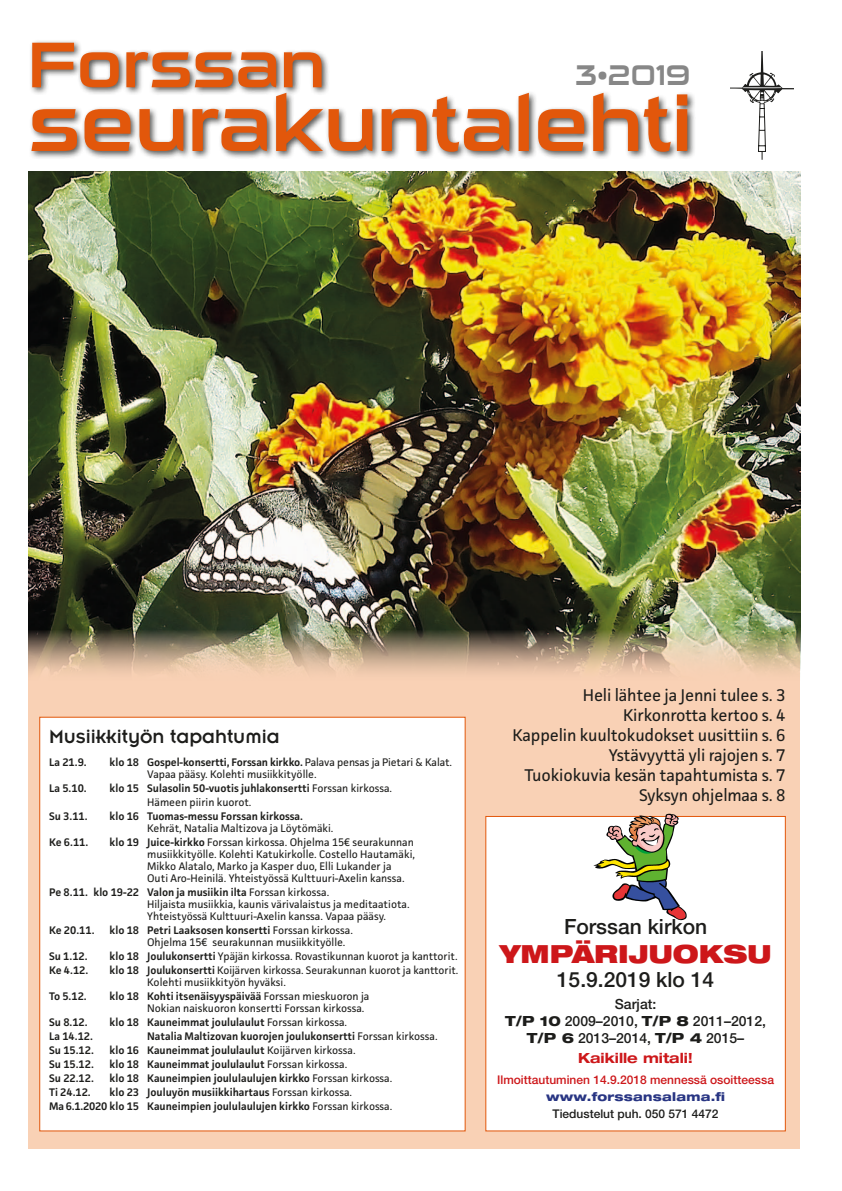
<style>
.page{position:relative;width:842px;height:1191px;background:#fff}
.page>*{position:absolute;margin:0;border:0;box-sizing:border-box;transform-origin:0 0}
.t1{font:77.5px "Sui Generis Rg";color:#e2570b}
.t2{font:64.7px "Sui Generis Rg";color:#e2570b}
.t3{font:28.7px "Sui Generis Rg";color:#878787}
.t4{font:900 expanded 25px "Helvetica Neue LT Std";color:#cd171a}
.t5{font:500 21px "Helvetica Neue LT Std";color:#1d1d1b}
.t6{font:21px "Insignia LT Std";color:#1d1d1b}
.t7{font:17px/20px "Facit";letter-spacing:-.01em;color:#1d1d1b;text-align:right}
.t8{font:500 14px/17px "Helvetica Neue LT Std";color:#1d1d1b;text-align:center}
.t9{font:700 expanded 14px "Helvetica Neue LT Std";color:#cd171a}
.t10{font:500 12px "Helvetica Neue LT Std";color:#cd171a}
.t11{font:500 12px "Helvetica Neue LT Std";color:#1d1d1b}
.t12{font:800 expanded 12px "Helvetica Neue LT Std";letter-spacing:.02em;color:#283583}
.t13{font:11px/12px "Facit";color:#1d1d1b}
.t14{font:600 11px/14px "Facit";color:#1d1d1b}
.s1{font-weight:600}
.s2{font-weight:400}
.s3{font-weight:800;font-stretch:expanded}
</style>
<div class="page">
<div style="left:29px;top:39px;width:667px;height:122px;background:#1d1d1b;opacity:.75"></div>
<svg style="left:730px;top:52px;width:64px;height:108px"></svg>
<div style="left:29px;top:596px;width:771px;height:553px;background:#f9d1b5"></div>
<div style="left:485px;top:816px;width:301px;height:315px;background:#fff;border:1px solid #e2570b"></div>
<img style="left:28px;top:172px;width:772px;height:511px">
<div style="left:39px;top:716px;width:427px;height:415px;background:#fff"></div>
<svg style="left:594px;top:813px;width:93px;height:107px"></svg>
<h2 class="t2" style="left:28px;top:27px;width:299px">Forssan</h2>
<h1 class="t1" style="left:28px;top:79px;width:665px">seurakuntalehti</h1>
<h3 class="t3" style="left:575px;top:59px;width:117px">3•2019</h3>
<h3 class="t6" style="left:49px;top:726px;width:232px">Musiikkityön tapahtumia</h3>
<p class="t14" style="left:49px;top:755px;width:39px">La 21.9.</p>
<p class="t13" style="left:147px;top:756px;width:306px;text-indent:-38px"><span class="s1">klo 18 Gospel-konsertti, Forssan kirkko.</span> Palava pensas ja Pietari &amp; Kalat.<br>Vapaa pääsy. Kolehti musiikkityölle.</p>
<p class="t14" style="left:49px;top:781px;width:39px">La 5.10.</p>
<p class="t14" style="left:147px;top:781px;width:247px;text-indent:-38px">klo 15 Sulasolin 50-vuotis juhlakonsertti <span class="s2">Forssan kirkossa.<br>Hämeen piirin kuorot.</span></p>
<p class="t14" style="left:49px;top:809px;width:40px">Su 3.11.</p>
<p class="t14" style="left:110px;top:809px;width:195px">klo 16 Tuomas-messu Forssan kirkossa.</p>
<p class="t13" style="left:147px;top:822px;width:188px">Kehrät, Natalia Maltizova ja Löytömäki.</p>
<p class="t14" style="left:49px;top:835px;width:41px">Ke 6.11.</p>
<p class="t13" style="left:147px;top:836px;width:269px;text-indent:-38px"><span class="s1">klo 19 Juice-kirkko</span> Forssan kirkossa. Ohjelma 15€ seurakunnan musiikkityölle. Kolehti Katukirkolle. Costello Hautamäki, Mikko Alatalo, Marko ja Kasper duo, Elli Lukander ja Outi Aro-Heinilä. Yhteistyössä Kulttuuri-Axelin kanssa.</p>
<p class="t13" style="left:147px;top:886px;width:264px;text-indent:-98px"><span class="s1">Pe 8.11. klo 19-22 Valon ja musiikin ilta</span> Forssan kirkossa.<br>Hiljaista musiikkia, kaunis värivalaistus ja meditaatiota.<br>Yhteistyössä Kulttuuri-Axelin kanssa. Vapaa pääsy.</p>
<p class="t14" style="left:49px;top:923px;width:47px">Ke 20.11.</p>
<p class="t13" style="left:147px;top:924px;width:207px;text-indent:-38px"><span class="s1">klo 18 Petri Laaksosen konsertti</span> Forssan kirkossa.<br>Ohjelma 15€ seurakunnan musiikkityölle.</p>
<p class="t14" style="left:49px;top:949px;width:40px">Su 1.12.</p>
<p class="t13" style="left:110px;top:950px;width:350px"><span class="s1">klo 18 Joulukonsertti</span> Ypäjän kirkossa. Rovastikunnan kuorot ja kanttorit.</p>
<p class="t14" style="left:49px;top:963px;width:41px">Ke 4.12.</p>
<p class="t13" style="left:147px;top:964px;width:313px;text-indent:-38px"><span class="s1">klo 18 Joulukonsertti</span> Koijärven kirkossa. Seurakunnan kuorot ja kanttorit.<br>Kolehti musiikkityön hyväksi.</p>
<p class="t14" style="left:49px;top:989px;width:39px">To 5.12.</p>
<p class="t13" style="left:147px;top:990px;width:224px;text-indent:-38px"><span class="s1">klo 18 Kohti itsenäisyyspäivää</span> Forssan mieskuoron ja<br>Nokian naiskuoron konsertti Forssan kirkossa.</p>
<p class="t14" style="left:49px;top:1015px;width:40px">Su 8.12.</p>
<p class="t14" style="left:110px;top:1015px;width:239px">klo 18 Kauneimmat joululaulut <span class="s2">Forssan kirkossa.</span></p>
<p class="t14" style="left:49px;top:1029px;width:45px">La 14.12.</p>
<p class="t14" style="left:147px;top:1029px;width:292px">Natalia Maltizovan kuorojen joulukonsertti <span class="s2">Forssan kirkossa.</span></p>
<p class="t14" style="left:49px;top:1043px;width:46px">Su 15.12.</p>
<p class="t14" style="left:110px;top:1043px;width:248px">klo 16 Kauneimmat joululaulut <span class="s2">Koijärven kirkossa.</span></p>
<p class="t14" style="left:49px;top:1057px;width:46px">Su 15.12.</p>
<p class="t14" style="left:110px;top:1057px;width:239px">klo 18 Kauneimmat joululaulut <span class="s2">Forssan kirkossa.</span></p>
<p class="t14" style="left:49px;top:1071px;width:46px">Su 22.12.</p>
<p class="t14" style="left:110px;top:1071px;width:284px">klo 18 Kauneimpien joululaulujen kirkko <span class="s2">Forssan kirkossa.</span></p>
<p class="t14" style="left:49px;top:1085px;width:43px">Ti 24.12.</p>
<p class="t14" style="left:49px;top:1085px;width:345px;text-indent:60px">klo 23 Jouluyön musiikkihartaus <span class="s2">Forssan kirkossa.<br></span>Ma 6.1.2020 klo 15 Kauneimpien joululaulujen kirkko <span class="s2">Forssan kirkossa.</span></p>
<h3 class="t7" style="left:512px;top:685px;width:275px">Heli lähtee ja Jenni tulee s. 3<br>Kirkonrotta kertoo s. 4<br>Kappelin kuultokudokset uusittiin s. 6<br>Ystävyyttä yli rajojen s. 7<br>Tuokiokuvia kesän tapahtumista s. 7<br>Syksyn ohjelmaa s. 8</h3>
<h3 class="t5" style="left:564px;top:913px;width:145px">Forssan kirkon</h3>
<h3 class="t4" style="left:500px;top:937px;width:273px">YMPÄRIJUOKSU</h3>
<h3 class="t5" style="left:557px;top:966px;width:159px">15.9.2019 klo 14</h3>
<p class="t8" style="left:505px;top:995px;width:262px">Sarjat:<br><span class="s3">T/P 10</span> 2009–2010, <span class="s3">T/P 8</span> 2011–2012,<br><span class="s3">T/P 6</span> 2013–2014, <span class="s3">T/P 4</span> 2015–</p>
<p class="t9" style="left:578px;top:1049px;width:117px">Kaikille mitali!</p>
<p class="t10" style="left:497px;top:1072px;width:278px">Ilmoittautuminen 14.9.2018 mennessä osoitteessa</p>
<p class="t12" style="left:546px;top:1088px;width:181px">www.forssansalama.fi</p>
<p class="t11" style="left:552px;top:1106px;width:168px">Tiedustelut puh. 050 571 4472</p>
</div>
